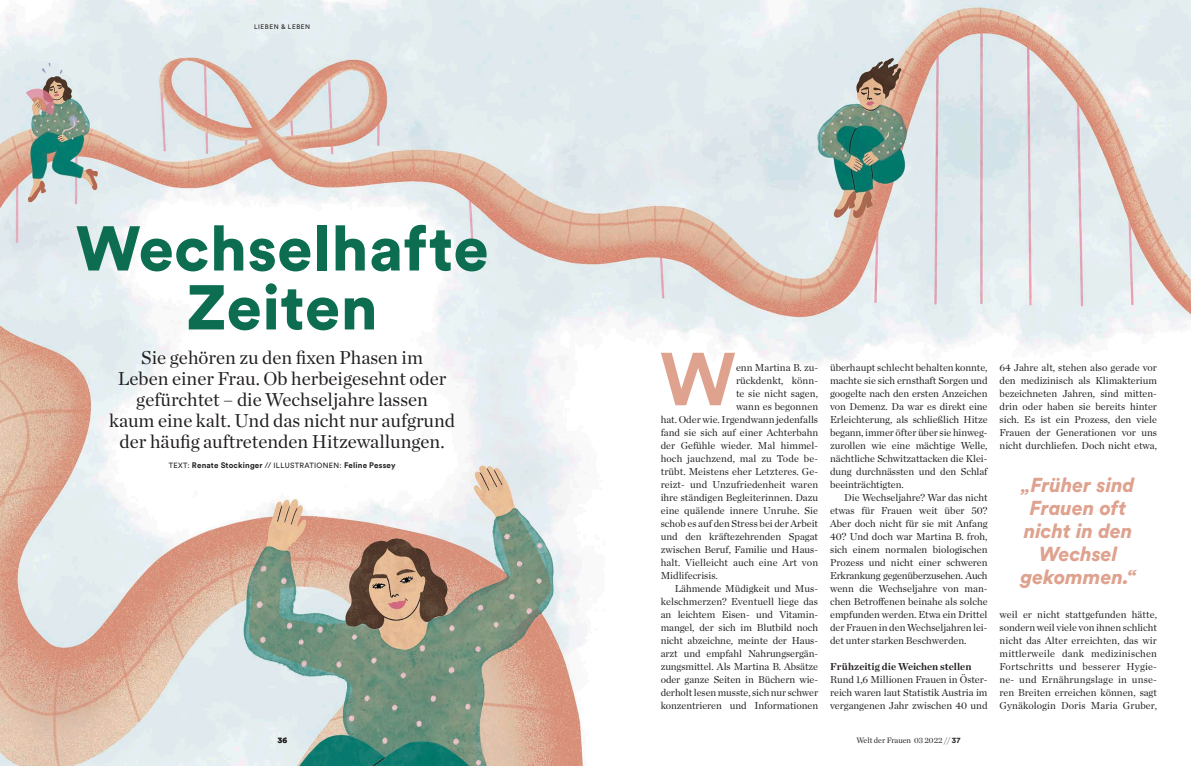
<style>
.page{position:relative;width:1191px;height:766px;background:#fff}
.page>*{position:absolute;margin:0;border:0;box-sizing:border-box;transform-origin:0 0}
.t1{font:700 74px "Circular Pro";color:#dea28e}
.t2{font:900 62.4px/58.9px "Circular Pro";letter-spacing:.01em;color:#0d6d51;text-align:center}
.t3{font:italic 900 20px/23px "Circular Pro";letter-spacing:-.01em;color:#dea28e;text-align:center}
.t4{font:19px/21px "Chronicle Deck";color:#231f20;text-align:center}
.t5{font:10.2px/13px "Chronicle Deck";color:#231f20;text-align:justify}
.t6{font:700 10.2px "Chronicle Deck";letter-spacing:-.005em;color:#231f20}
.t7{font:700 8px "Circular Pro";letter-spacing:.02em;color:#231f20}
.t8{font:8px "Chronicle Deck";color:#231f20}
.t9{font:6.5px "Circular Pro";letter-spacing:.085em;color:#231f20}
.s1{font-weight:400;font-size:7.5px}
.s2{font-weight:400}
.s3{font-family:"Circular Pro";font-weight:700}
</style>
<div class="page">
<img style="left:0;top:0;width:1191px;height:765px">
<p class="t9" style="left:254px;top:23px;width:58px">LIEBEN &amp; LEBEN</p>
<h2 class="t2" style="left:76px;top:216px;width:414px">Wechselhafte<br>Zeiten</h2>
<h3 class="t4" style="left:109px;top:346px;width:347px">Sie gehören zu den fixen Phasen im<br>Leben einer Frau. Ob herbeigesehnt oder gefürchtet – die Wechseljahre lassen<br>kaum eine kalt. Und das nicht nur aufgrund der häufig auftretenden Hitzewallungen.</h3>
<p class="t7" style="left:169px;top:459px;width:228px"><span class="s1">TEXT:</span> Renate Stockinger <span class="s2">//</span> <span class="s1">ILLUSTRATIONEN:</span> Feline Pessey</p>
<h1 class="t1" style="left:660px;top:328px;width:77px">W</h1>
<p class="t5" style="left:736px;top:360px;width:84px">enn Martina B. zu-</p>
<p class="t5" style="left:736px;top:373px;width:84px">rückdenkt, könn-</p>
<p class="t5" style="left:736px;top:386px;width:84px">te sie nicht sagen,</p>
<p class="t5" style="left:736px;top:399px;width:84px">wann es begonnen</p>
<p class="t5" style="left:660px;top:412px;width:159px">hat. Oder wie. Irgendwann jedenfalls</p>
<p class="t5" style="left:660px;top:425px;width:159px">fand sie sich auf einer Achterbahn</p>
<p class="t5" style="left:660px;top:438px;width:159px">der Gefühle wieder. Mal himmel-</p>
<p class="t5" style="left:660px;top:451px;width:159px">hoch jauchzend, mal zu Tode be-</p>
<p class="t5" style="left:660px;top:464px;width:159px">trübt. Meistens eher Letzteres. Ge-</p>
<p class="t5" style="left:660px;top:477px;width:159px">reizt- und Unzufriedenheit waren</p>
<p class="t5" style="left:660px;top:490px;width:159px">ihre ständigen Begleiterinnen. Dazu</p>
<p class="t5" style="left:660px;top:503px;width:159px">eine quälende innere Unruhe. Sie</p>
<p class="t5" style="left:660px;top:516px;width:159px">schob es auf den Stress bei der Arbeit</p>
<p class="t5" style="left:660px;top:529px;width:159px">und den kräftezehrenden Spagat</p>
<p class="t5" style="left:660px;top:542px;width:159px">zwischen Beruf, Familie und Haus-</p>
<p class="t5" style="left:660px;top:555px;width:159px">halt. Vielleicht auch eine Art von</p>
<p class="t5" style="left:660px;top:568px;width:58px">Midlifecrisis.</p>
<p class="t5" style="left:675px;top:581px;width:145px">Lähmende Müdigkeit und Mus-</p>
<p class="t5" style="left:660px;top:594px;width:159px">kelschmerzen? Eventuell liege das</p>
<p class="t5" style="left:660px;top:607px;width:158px">an leichtem Eisen- und Vitamin-</p>
<p class="t5" style="left:660px;top:620px;width:159px">mangel, der sich im Blutbild noch</p>
<p class="t5" style="left:660px;top:633px;width:159px">nicht abzeichne, meinte der Haus-</p>
<p class="t5" style="left:660px;top:646px;width:159px">arzt und empfahl Nahrungsergän-</p>
<p class="t5" style="left:660px;top:659px;width:159px">zungsmittel. Als Martina B. Absätze</p>
<p class="t5" style="left:660px;top:672px;width:159px">oder ganze Seiten in Büchern wie-</p>
<p class="t5" style="left:660px;top:685px;width:159px">derholt lesen musste, sich nur schwer</p>
<p class="t5" style="left:660px;top:698px;width:159px">konzentrieren und Informationen</p>
<p class="t5" style="left:830px;top:360px;width:159px">überhaupt schlecht behalten konnte, machte sie sich ernsthaft Sorgen und googelte nach den ersten Anzeichen von Demenz. Da war es direkt eine Erleichterung, als schließlich Hitze begann, immer öfter über sie hinweg&shy;zurollen wie eine mächtige Welle, nächtliche Schwitzattacken die Klei&shy;dung durchnässten und den Schlaf beeinträchtigten.</p>
<p class="t5" style="left:830px;top:490px;width:159px;text-indent:14px">Die Wechseljahre? War das nicht etwas für Frauen weit über 50?<br>Aber doch nicht für sie mit Anfang 40? Und doch war Martina B. froh, sich einem normalen biologischen Prozess und nicht einer schweren Erkrankung gegenüberzusehen. Auch wenn die Wechseljahre von man&shy;chen Betroffenen beinahe als solche empfunden werden. Etwa ein Drittel der Frauen in den Wechseljahren lei&shy;det unter starken Beschwerden.</p>
<p class="t6" style="left:830px;top:658px;width:143px">Frühzeitig die Weichen stellen</p>
<p class="t5" style="left:830px;top:672px;width:159px">Rund 1,6 Millionen Frauen in Öster&shy;reich waren laut Statistik Austria im vergangenen Jahr zwischen 40 und</p>
<p class="t7" style="left:278px;top:734px;width:11px">36</p>
<p class="t8" style="left:856px;top:734px;width:106px">Welt der Frauen 03 2022 // <span class="s3">37</span></p>
<p class="t5" style="left:999px;top:360px;width:159px">64 Jahre alt, stehen also gerade vor den medizinisch als Klimakterium bezeichneten Jahren, sind mitten&shy;drin oder haben sie bereits hinter sich. Es ist ein Prozess, den viele Frauen der Generationen vor uns nicht durchliefen. Doch nicht etwa,</p>
<h3 class="t3" style="left:1020px;top:473px;width:117px">„Früher sind<br>Frauen oft nicht in den<br>Wechsel gekommen.“</h3>
<p class="t5" style="left:999px;top:607px;width:159px">weil er nicht stattgefunden hätte, sondern weil viele von ihnen schlicht nicht das Alter erreichten, das wir mittlerweile dank medizinischen Fortschritts und besserer Hygie&shy;ne- und Ernährungslage in unse&shy;ren Breiten erreichen können, sagt Gynäkologin Doris Maria Gruber,</p>
</div>
